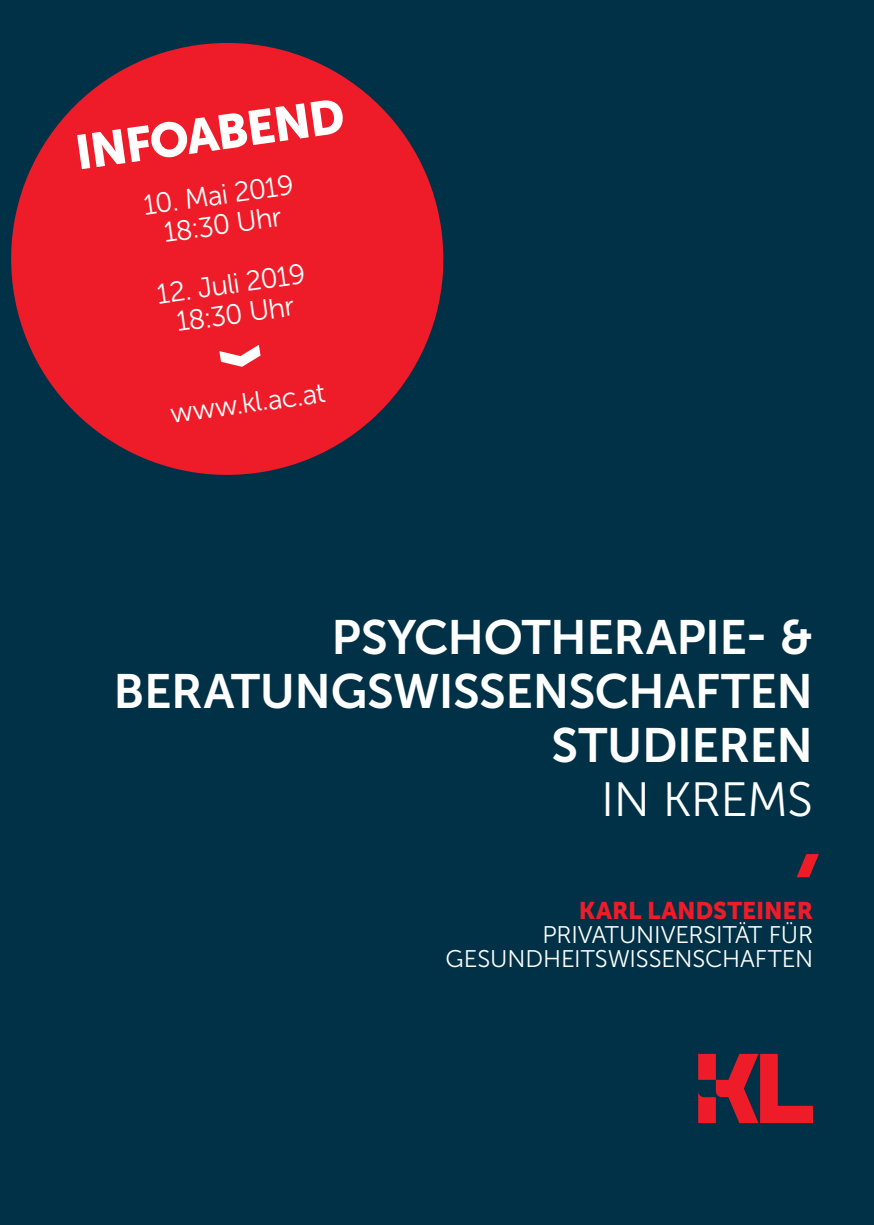
<style>
.page{position:relative;width:874px;height:1225px;background:#fff}
.page>*{position:absolute;margin:0;border:0;box-sizing:border-box;transform-origin:0 0}
.Einf__Abs{font:48px "Museo Sans 700";letter-spacing:-.01em;color:#fff}
.Headline_light{font:48px "Museo Sans 900";color:#fff}
.Einf__Abs-2{font:48px "Museo Sans 300";letter-spacing:-.015em;color:#fff}
.Headline_light-2{font:28px "Museo Sans 300";color:#fff}
.aufzählung{font:24px "Museo Sans 300";letter-spacing:-.005em;color:#fff}
.aufzählung-2{font:24px "Museo Sans 900";letter-spacing:-.005em;color:#ee1c28}
</style>
<div class="page">
<div style="left:0;top:0;width:873px;height:1224px;background:#003146"></div>
<svg style="left:698px;top:1053px;width:114px;height:70px"></svg>
<svg style="left:11px;top:42px;width:433px;height:433px;fill:#ee1c28"></svg>
<svg style="left:796px;top:854px;width:22px;height:23px"></svg>
<svg style="left:219px;top:345px;width:41px;height:22px"></svg>
<p class="Headline_light" style="left:72px;top:126px;width:273px;rotate:-8deg">INFOABEND</p>
<p class="Headline_light-2" style="left:141px;top:190px;width:153px;rotate:-8deg">10. Mai 2019</p>
<p class="Headline_light-2" style="left:162px;top:218px;width:120px;rotate:-8deg">18:30 Uhr</p>
<p class="Headline_light-2" style="left:155px;top:279px;width:151px;rotate:-8deg">12. Juli 2019</p>
<p class="Headline_light-2" style="left:174px;top:307px;width:120px;rotate:-8deg">18:30 Uhr</p>
<p class="Headline_light-2" style="left:168px;top:399px;width:158px;rotate:-8deg">www.kl.ac.at</p>
<p class="Einf__Abs" style="left:331px;top:610px;width:483px">PSYCHOTHERAPIE- &amp;</p>
<p class="Einf__Abs" style="left:114px;top:664px;width:700px">BERATUNGSWISSENSCHAFTEN</p>
<p class="Einf__Abs" style="left:551px;top:718px;width:263px">STUDIEREN</p>
<p class="Einf__Abs-2" style="left:601px;top:773px;width:213px">IN KREMS</p>
<p class="aufzählung-2" style="left:578px;top:897px;width:235px">KARL LANDSTEINER</p>
<p class="aufzählung" style="left:542px;top:921px;width:272px">PRIVATUNIVERSITÄT FÜR</p>
<p class="aufzählung" style="left:445px;top:945px;width:369px">GESUNDHEITSWISSENSCHAFTEN</p>
</div>
